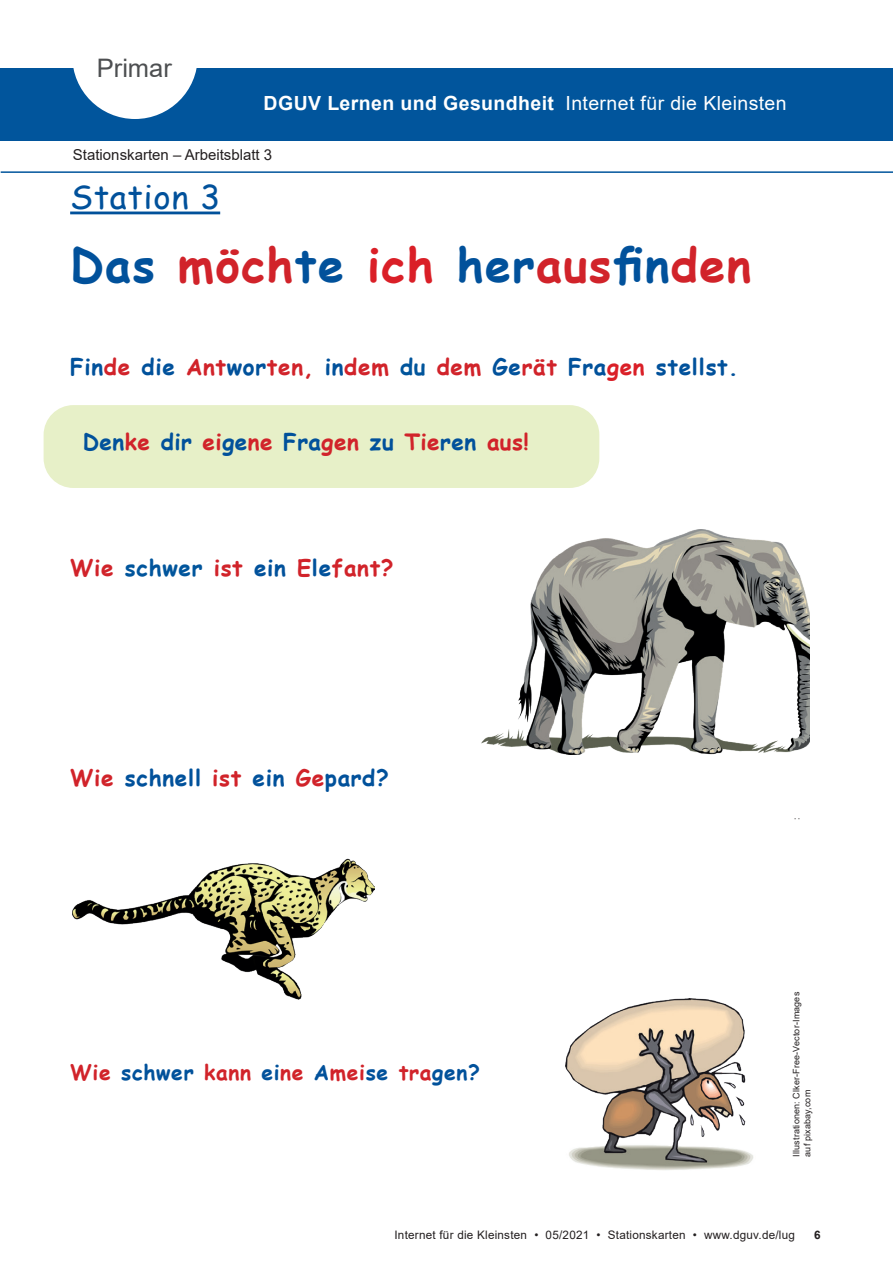
<style>
.page{position:relative;width:893px;height:1263px;background:#fff}
.page>*{position:absolute;margin:0;border:0;box-sizing:border-box;transform-origin:0 0}
.t1{font:700 46.5px "Comic Sans MS";letter-spacing:.03em;color:#01519b}
.t2{font:33px "Comic Sans MS";letter-spacing:.02em;color:#01519b}
.t3{font:25.5px "Arial";color:#4d4f51}
.t4{font:700 22.5px "Comic Sans MS";letter-spacing:.03em;color:#01519b}
.t5{font:700 22.5px "Comic Sans MS";letter-spacing:.03em;color:#d1232a}
.t6{font:700 21px "Comic Sans MS";letter-spacing:.03em;color:#d1232a}
.t7{font:700 19.5px "Arial";letter-spacing:.02em;color:#fff}
.t8{font:15px "Arial";color:#231f20}
.t9{font:11.7px "Arial";letter-spacing:.02em;color:#231f20}
.t10{font:700 11.7px "Arial";color:#231f20}
.t11{font:9px/10.8px "Arial";letter-spacing:.015em;color:#231f20}
.s1{font-weight:400}
.s2{color:#d1232a}
.s3{color:#da1f27}
.s4{color:#01559c}
.s5{color:#01519b}
</style>
<div class="page">
<div style="left:0;top:68px;width:893px;height:72px;background:#01559c"></div>
<svg style="left:73px;top:68px;width:124px;height:51px"></svg>
<div style="left:44px;top:405px;width:555px;height:83px;background:#e7f0c8;border-radius:30px"></div>
<hr style="left:70px;top:212px;width:150px;height:2px;background:#01519b">
<img style="left:482px;top:529px;width:327px;height:226px">
<img style="left:72px;top:858px;width:302px;height:142px">
<img style="left:566px;top:999px;width:187px;height:171px">
<hr style="left:1px;top:171px;width:892px;height:2px;background:#01559c">
<p class="t3" style="left:97px;top:50px;width:77px">Primar</p>
<p class="t7" style="left:264px;top:89px;width:525px">DGUV Lernen und Gesundheit <span class="s1">Internet für die Kleinsten</span></p>
<p class="t8" style="left:73px;top:144px;width:201px">Stationskarten – Arbeitsblatt 3</p>
<h2 class="t2" style="left:70px;top:172px;width:151px">Station 3</h2>
<h1 class="t1" style="left:70px;top:231px;width:682px">Das <span class="s2">möch</span>te <span class="s3">ich</span> her<span class="s2">aus</span>fin<span class="s2">den</span></h1>
<p class="t4" style="left:70px;top:350px;width:670px">Fin<span class="s2">de</span> die <span class="s2">Ant</span>wor<span class="s2">ten,</span> in<span class="s2">dem</span> <span class="s4">du</span> <span class="s2">dem</span> Ge<span class="s2">rät</span> Fra<span class="s3">gen</span> stellst.</p>
<p class="t4" style="left:83px;top:425px;width:447px">Den<span class="s2">ke</span> dir <span class="s2">ei</span>ge<span class="s2">ne</span> Fra<span class="s2">gen</span> zu <span class="s2">Tie</span>ren <span class="s2">aus!</span></p>
<p class="t5" style="left:70px;top:551px;width:325px">Wie <span class="s4">schwer</span> ist <span class="s5">ein</span> E<span class="s5">le</span>fant?</p>
<p class="t4" style="left:70px;top:761px;width:320px"><span class="s2">Wie</span> schnell <span class="s2">ist</span> ein <span class="s2">Ge</span>pard?</p>
<p class="t6" style="left:70px;top:1057px;width:411px">Wie <span class="s5">schwer</span> kann <span class="s5">ei</span>ne <span class="s5">A</span>mei<span class="s5">se</span> tra<span class="s5">gen?</span></p>
<p class="t11" style="left:791px;top:820px;width:4px;rotate:-90deg">:</p>
<p class="t11" style="left:791px;top:1157px;width:166px;rotate:-90deg">Illustrationen: Clker-Free-Vector-Images auf pixabay,com</p>
<p class="t9" style="left:394px;top:1227px;width:402px">Internet für die Kleinsten • 05/2021 • Stationskarten • www.dguv.de/lug</p>
<p class="t10" style="left:814px;top:1227px;width:8px">6</p>
</div>
